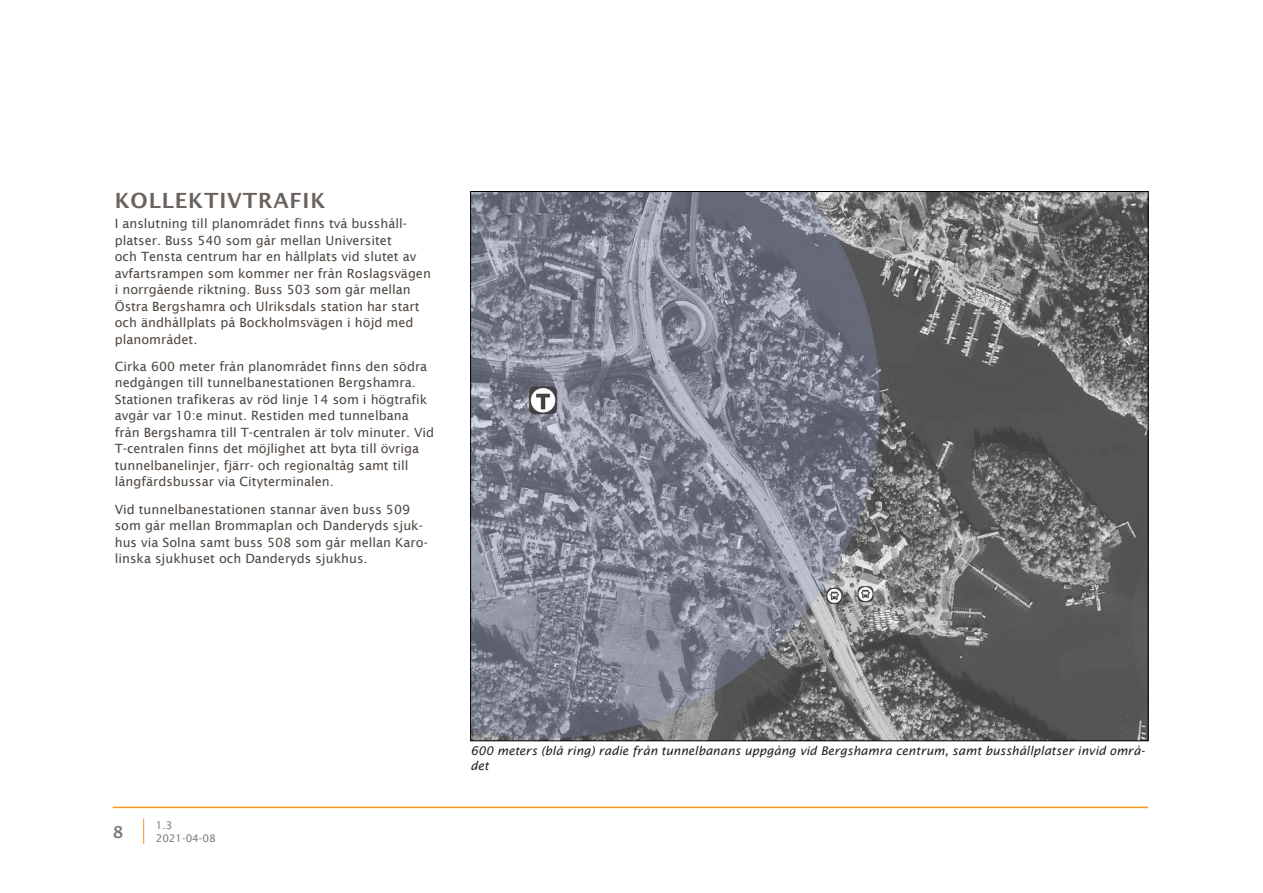
<style>
.page{position:relative;width:1263px;height:893px;background:#fff}
.page>*{position:absolute;margin:0;border:0;box-sizing:border-box;transform-origin:0 0}
.Rubrik_2{font:600 21px "Lucida Sans";letter-spacing:.04em;color:#69625d}
.t1{font:600 16.5px "Lucida Sans";color:#7a7a73}
.Brödtext_sans_serif{font:12.75px/16.5px "Lucida Sans";color:#4d453f}
.Bildtext_onumrerad{font:italic 12px/15px "Lucida Sans";color:#231f20}
.t2{font:10.5px/12.6px "Lucida Sans";color:#7a7a73}
</style>
<div class="page">
<hr style="left:113px;top:807px;width:1035px;height:1px;background:#f7971f">
<svg style="left:143px;top:818px;width:1px;height:26px"></svg>
<img style="left:472px;top:193px;width:674px;height:546px">
<p class="Rubrik_2" style="left:115px;top:188px;width:212px">KOLLEKTIVTRAFIK</p>
<p class="Brödtext_sans_serif" style="left:115px;top:215px;width:318px">I anslutning till planområdet finns två busshåll&shy;platser. Buss 540 som går mellan Universitet<br>och Tensta centrum har en hållplats vid slutet av avfartsrampen som kommer ner från Roslagsvägen i norrgående riktning. Buss 503 som går mellan Östra Bergshamra och Ulriksdals station har start och ändhållplats på Bockholmsvägen i höjd med planområdet.</p>
<p class="Brödtext_sans_serif" style="left:115px;top:358px;width:321px">Cirka 600 meter från planområdet finns den södra nedgången till tunnelbanestationen Bergshamra.<br>Stationen trafikeras av röd linje 14 som i högtrafik avgår var 10:e minut. Restiden med tunnelbana från Bergshamra till T-centralen är tolv minuter. Vid T-centralen finns det möjlighet att byta till övriga tunnelbanelinjer, fjärr- och regionaltåg samt till långfärdsbussar via Cityterminalen.</p>
<p class="Brödtext_sans_serif" style="left:115px;top:501px;width:314px">Vid tunnelbanestationen stannar även buss 509 som går mellan Brommaplan och Danderyds sjuk&shy;hus via Solna samt buss 508 som går mellan Karo&shy;linska sjukhuset och Danderyds sjukhus.</p>
<p class="t1" style="left:113px;top:822px;width:12px">8</p>
<p class="t2" style="left:156px;top:819px;width:61px">1.3<br>2021-04-08</p>
<p class="Bildtext_onumrerad" style="left:471px;top:743px;width:676px">600 meters (blå ring) radie från tunnelbanans uppgång vid Bergshamra centrum, samt busshållplatser invid områ&shy;det</p>
</div>
